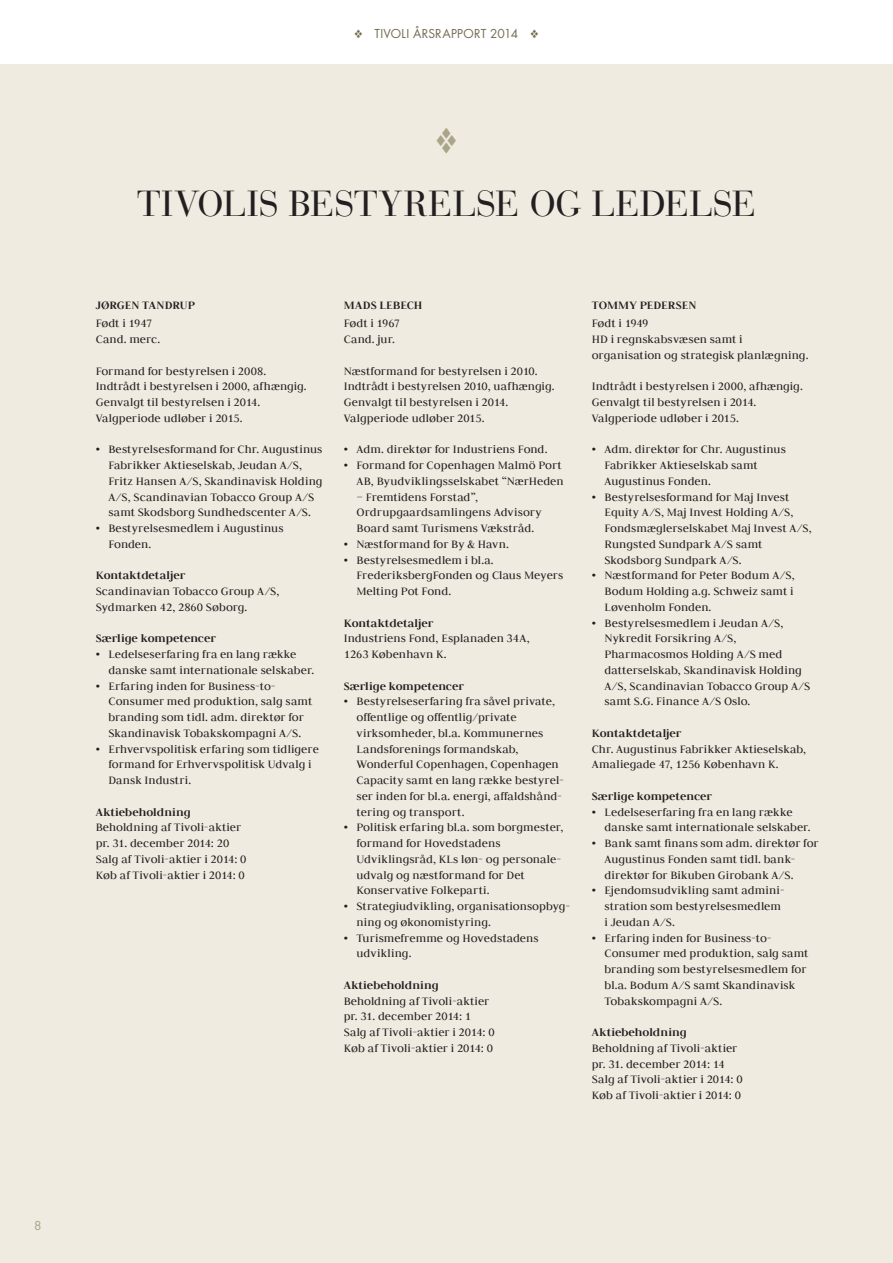
<style>
.page{position:relative;width:893px;height:1263px;background:#fff}
.page>*{position:absolute;margin:0;border:0;box-sizing:border-box;transform-origin:0 0}
.t1{font:36px "Bauer Bodoni Std";letter-spacing:-.005em;color:#231f20}
.t2{font:12.75px/15.8px "Judson";letter-spacing:.005em;color:#231f20}
.t3{font:700 12.75px "Judson";color:#231f20}
.t4{font:12px "Futura Std";letter-spacing:.02em;color:#756d53}
.t5{font:12px "Futura Std";color:#aaa488}
</style>
<div class="page">
<div style="left:0;top:64px;width:893px;height:1199px;background:#efebe1"></div>
<p class="t4" style="left:354px;top:25px;width:186px">❖ TIVOLI ÅRSRAPPORT 2014 ❖</p>
<p class="t5" style="left:34px;top:1218px;width:9px">8</p>
<h1 class="t1" style="left:137px;top:182px;width:621px">TIVOLIS BESTYRELSE OG LEDELSE</h1>
<p class="t3" style="left:96px;top:297px;width:101px">JØRGEN TANDRUP</p>
<p class="t2" style="left:96px;top:315px;width:66px">Født i 1947<br>Cand. merc.</p>
<p class="t2" style="left:96px;top:363px;width:213px">Formand for bestyrelsen i 2008.<br>Indtrådt i bestyrelsen i 2000, afhængig.<br>Genvalgt til bestyrelsen i 2014.<br>Valgperiode udløber i 2015.</p>
<p class="t2" style="left:108px;top:441px;width:216px;text-indent:-13px">• Bestyrelsesformand for Chr. Augustinus Fabrikker Aktieselskab, Jeudan A/S, Fritz Hansen A/S, Skandinavisk Holding A/S, Scandinavian Tobacco Group A/S samt Skodsborg Sundhedscenter A/S.</p>
<p class="t2" style="left:108px;top:520px;width:177px;text-indent:-13px">• Bestyrelsesmedlem i Augustinus<br>Fonden.</p>
<p class="t3" style="left:96px;top:568px;width:91px">Kontaktdetaljer</p>
<p class="t2" style="left:96px;top:583px;width:185px">Scandinavian Tobacco Group A/S,<br>Sydmarken 42, 2860 Søborg.</p>
<p class="t3" style="left:96px;top:631px;width:122px">Særlige kompetencer</p>
<p class="t2" style="left:108px;top:646px;width:207px;text-indent:-13px">• Ledelseserfaring fra en lang række danske samt internationale selskaber.</p>
<p class="t2" style="left:108px;top:678px;width:205px;text-indent:-13px">• Erfaring inden for Business-to-Consumer med produktion, salg samt branding som tidl. adm. direktør for Skandinavisk Tobakskompagni A/S.</p>
<p class="t2" style="left:108px;top:741px;width:212px;text-indent:-13px">• Erhvervspolitisk erfaring som tidligere formand for Erhvervspolitisk Udvalg i<br>Dansk Industri.</p>
<p class="t3" style="left:96px;top:804px;width:96px">Aktiebeholdning</p>
<p class="t2" style="left:96px;top:819px;width:152px">Beholdning af Tivoli-aktier pr. 31. december 2014: 20<br>Salg af Tivoli-aktier i 2014: 0<br>Køb af Tivoli-aktier i 2014: 0</p>
<p class="t3" style="left:344px;top:297px;width:80px">MADS LEBECH</p>
<p class="t2" style="left:344px;top:315px;width:58px">Født i 1967<br>Cand. jur.</p>
<p class="t2" style="left:344px;top:363px;width:212px">Næstformand for bestyrelsen i 2010.<br>Indtrådt i bestyrelsen 2010, uafhængig.<br>Genvalgt til bestyrelsen i 2014.<br>Valgperiode udløber 2015.</p>
<p class="t2" style="left:344px;top:441px;width:205px">• Adm. direktør for Industriens Fond.</p>
<p class="t2" style="left:344px;top:457px;width:221px;text-align:right">• Formand for Copenhagen Malmö Port<br>AB, Byudviklingsselskabet “NærHeden</p>
<p class="t2" style="left:356px;top:489px;width:187px">– Fremtidens Forstad”,<br>Ordrupgaardsamlingens Advisory<br>Board samt Turismens Vækstråd.</p>
<p class="t2" style="left:344px;top:536px;width:167px">• Næstformand for By &amp; Havn.</p>
<p class="t2" style="left:356px;top:552px;width:208px;text-indent:-13px">• Bestyrelsesmedlem i bl.a.<br>FrederiksbergFonden og Claus Meyers<br>Melting Pot Fond.</p>
<p class="t3" style="left:344px;top:615px;width:91px">Kontaktdetaljer</p>
<p class="t2" style="left:344px;top:630px;width:187px">Industriens Fond, Esplanaden 34A,<br>1263 København K.</p>
<p class="t3" style="left:344px;top:678px;width:122px">Særlige kompetencer</p>
<p class="t2" style="left:356px;top:693px;width:209px;text-indent:-13px">• Bestyrelseserfaring fra såvel private, offentlige og offentlig/private virksomheder, bl.a. Kommunernes Landsforenings formandskab, Wonderful Copenhagen, Copenhagen Capacity samt en lang række bestyrel&shy;ser inden for bl.a. energi, affaldshånd&shy;tering og transport.</p>
<p class="t2" style="left:356px;top:819px;width:208px;text-indent:-13px">• Politisk erfaring bl.a. som borgmester, formand for Hovedstadens<br>Udviklingsråd, KLs løn- og personale&shy;udvalg og næstformand for Det<br>Konservative Folkeparti.</p>
<p class="t2" style="left:356px;top:898px;width:215px;text-indent:-13px">• Strategiudvikling, organisationsopbyg&shy;ning og økonomistyring.</p>
<p class="t2" style="left:356px;top:929px;width:184px;text-indent:-13px">• Turismefremme og Hovedstadens udvikling.</p>
<p class="t3" style="left:344px;top:977px;width:96px">Aktiebeholdning</p>
<p class="t2" style="left:344px;top:992px;width:152px">Beholdning af Tivoli-aktier pr. 31. december 2014: 1<br>Salg af Tivoli-aktier i 2014: 0<br>Køb af Tivoli-aktier i 2014: 0</p>
<p class="t3" style="left:592px;top:297px;width:106px">TOMMY PEDERSEN</p>
<p class="t2" style="left:592px;top:315px;width:218px">Født i 1949<br>HD i regnskabsvæsen samt i organisation og strategisk planlægning.</p>
<p class="t2" style="left:592px;top:378px;width:213px">Indtrådt i bestyrelsen i 2000, afhængig.<br>Genvalgt til bestyrelsen i 2014.<br>Valgperiode udløber i 2015.</p>
<p class="t2" style="left:604px;top:441px;width:183px;text-indent:-13px">• Adm. direktør for Chr. Augustinus<br>Fabrikker Aktieselskab samt<br>Augustinus Fonden.</p>
<p class="t2" style="left:604px;top:488px;width:209px;text-indent:-13px">• Bestyrelsesformand for Maj Invest<br>Equity A/S, Maj Invest Holding A/S,<br>Fondsmæglerselskabet Maj Invest A/S,<br>Rungsted Sundpark A/S samt<br>Skodsborg Sundpark A/S.</p>
<p class="t2" style="left:604px;top:567px;width:192px;text-align:justify;text-indent:-13px">• Næstformand for Peter Bodum A/S, Bodum Holding a.g. Schweiz samt i Løvenholm Fonden.</p>
<p class="t2" style="left:604px;top:614px;width:207px;text-indent:-13px">• Bestyrelsesmedlem i Jeudan A/S,<br>Nykredit Forsikring A/S,<br>Pharmacosmos Holding A/S med datterselskab, Skandinavisk Holding<br>A/S, Scandinavian Tobacco Group A/S samt S.G. Finance A/S Oslo.</p>
<p class="t3" style="left:592px;top:725px;width:91px">Kontaktdetaljer</p>
<p class="t2" style="left:592px;top:740px;width:216px">Chr. Augustinus Fabrikker Aktieselskab,<br>Amaliegade 47, 1256 København K.</p>
<p class="t3" style="left:592px;top:788px;width:122px">Særlige kompetencer</p>
<p class="t2" style="left:604px;top:803px;width:207px;text-indent:-13px">• Ledelseserfaring fra en lang række danske samt internationale selskaber.</p>
<p class="t2" style="left:604px;top:835px;width:216px;text-indent:-13px">• Bank samt finans som adm. direktør for<br>Augustinus Fonden samt tidl. bank&shy;direktør for Bikuben Girobank A/S.</p>
<p class="t2" style="left:604px;top:882px;width:180px;text-indent:-13px">• Ejendomsudvikling samt admini&shy;stration som bestyrelsesmedlem i Jeudan A/S.</p>
<p class="t2" style="left:604px;top:929px;width:205px;text-indent:-13px">• Erfaring inden for Business-to-<br>Consumer med produktion, salg samt branding som bestyrelsesmedlem for bl.a. Bodum A/S samt Skandinavisk<br>Tobakskompagni A/S.</p>
<p class="t3" style="left:592px;top:1024px;width:96px">Aktiebeholdning</p>
<p class="t2" style="left:592px;top:1040px;width:152px">Beholdning af Tivoli-aktier pr. 31. december 2014: 14<br>Salg af Tivoli-aktier i 2014: 0<br>Køb af Tivoli-aktier i 2014: 0</p>
</div>
